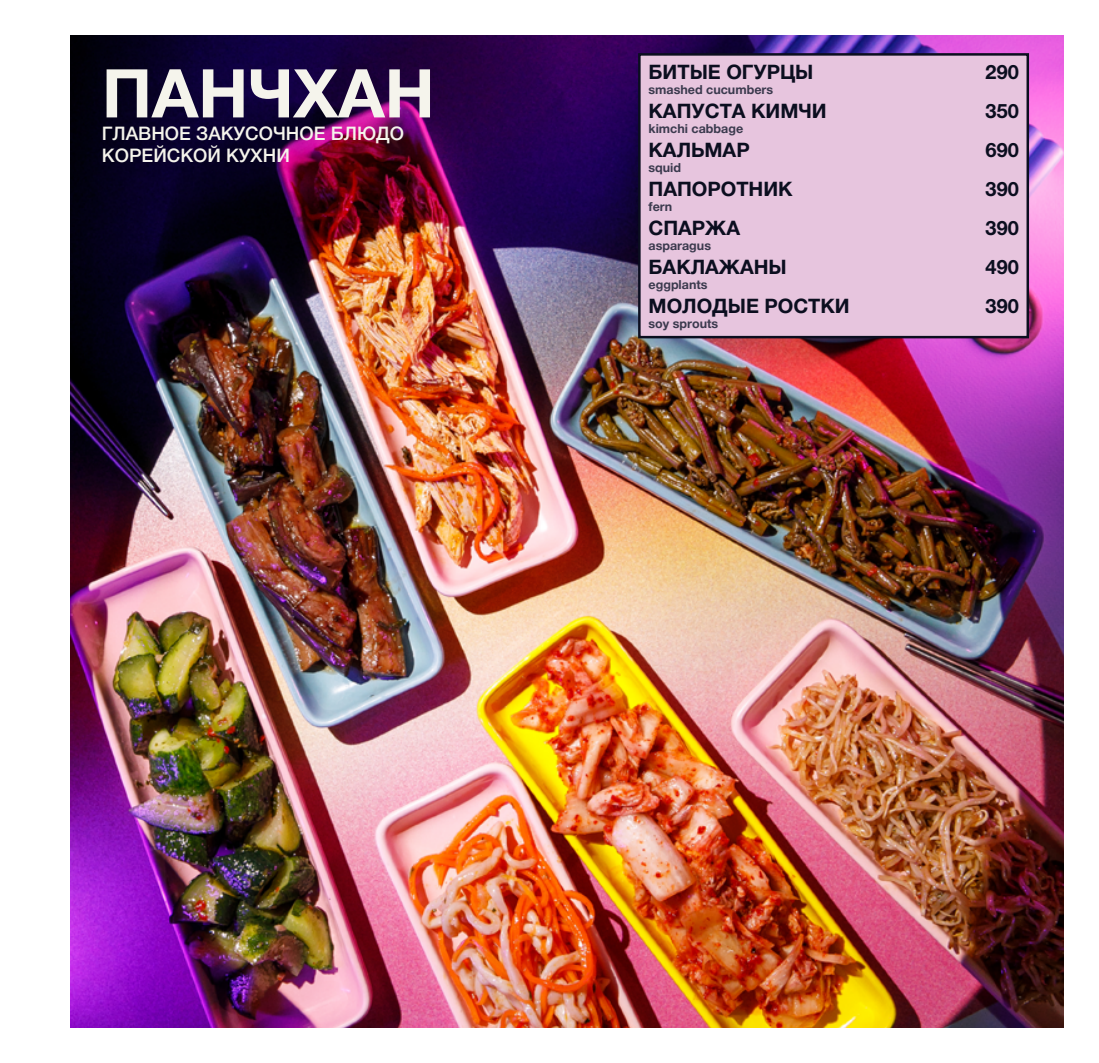
<style>
.page{position:relative;width:1099px;height:1063px;background:#fff}
.page>*{position:absolute;margin:0;border:0;box-sizing:border-box;transform-origin:0 0}
.t1{font:700 67.5px "Helvetica Neue Cyr";color:#f5f4ec}
.t2{font:700 20px "Helvetica Neue Cyr";color:#0b0e1f}
.t3{font:500 18.75px/22.5px "Helvetica Neue Cyr";color:#f5f4ec}
.t4{font:700 12.5px "Helvetica Neue Cyr";color:#3b3a4e}
</style>
<div class="page">
<img style="left:71px;top:35px;width:992px;height:993px">
<div style="left:638px;top:53px;width:391px;height:285px;background:#e7c5de;border:2px solid #0b0e1f"></div>
<h1 class="t1" style="left:102px;top:56px;width:334px">ПАНЧХАН</h1>
<p class="t3" style="left:102px;top:122px;width:303px">ГЛАВНОЕ ЗАКУСОЧНОЕ БЛЮДО<br>КОРЕЙСКОЙ КУХНИ</p>
<p class="t2" style="left:648px;top:61px;width:166px">БИТЫЕ ОГУРЦЫ</p>
<p class="t2" style="left:985px;top:61px;width:35px">290</p>
<p class="t4" style="left:648px;top:83px;width:126px">smashed cucumbers</p>
<p class="t2" style="left:648px;top:100px;width:180px">КАПУСТА КИМЧИ</p>
<p class="t2" style="left:985px;top:100px;width:35px">350</p>
<p class="t4" style="left:648px;top:122px;width:96px">kimchi cabbage</p>
<p class="t2" style="left:648px;top:139px;width:103px">КАЛЬМАР</p>
<p class="t2" style="left:985px;top:139px;width:35px">690</p>
<p class="t4" style="left:648px;top:161px;width:34px">squid</p>
<p class="t2" style="left:648px;top:178px;width:146px">ПАПОРОТНИК</p>
<p class="t2" style="left:985px;top:178px;width:35px">390</p>
<p class="t4" style="left:648px;top:200px;width:25px">fern</p>
<p class="t2" style="left:648px;top:217px;width:93px">СПАРЖА</p>
<p class="t2" style="left:985px;top:217px;width:35px">390</p>
<p class="t4" style="left:648px;top:239px;width:64px">asparagus</p>
<p class="t2" style="left:648px;top:256px;width:140px">БАКЛАЖАНЫ</p>
<p class="t2" style="left:985px;top:256px;width:35px">490</p>
<p class="t4" style="left:648px;top:278px;width:61px">eggplants</p>
<p class="t2" style="left:648px;top:295px;width:203px">МОЛОДЫЕ РОСТКИ</p>
<p class="t2" style="left:985px;top:295px;width:35px">390</p>
<p class="t4" style="left:648px;top:317px;width:71px">soy sprouts</p>
</div>
